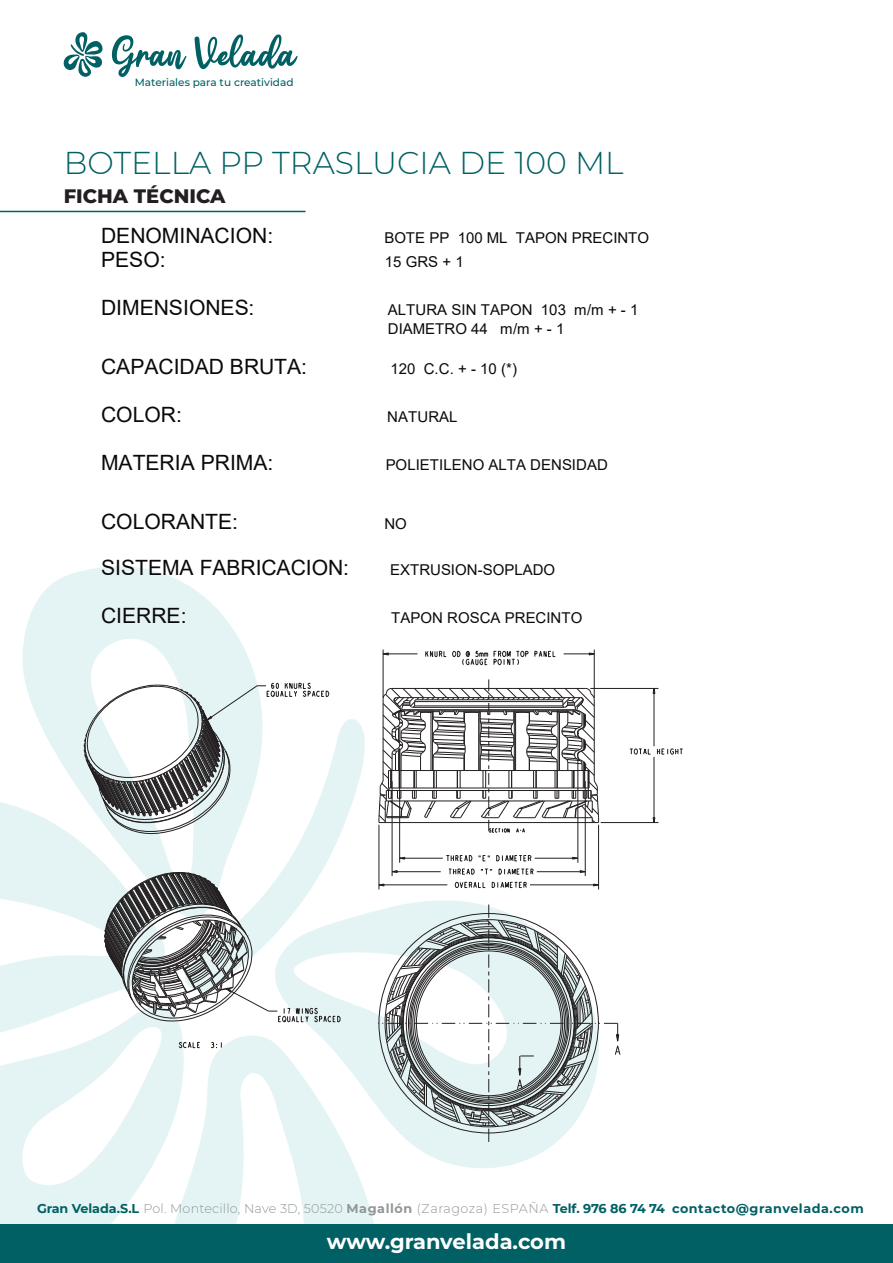
<style>
.page{position:relative;width:893px;height:1263px;background:#fff}
.page>*{position:absolute;margin:0;border:0;box-sizing:border-box;transform-origin:0 0}
.t1{font:300 31.5px "Montserrat";color:#006063}
.t2{font:21px "Arial";color:#0c090d}
.t3{font:700 21px "Montserrat";color:#fff}
.t4{font:800 19.5px "Montserrat";color:#231f20}
.t5{font:15px/18.6px "Arial";color:#0c090d}
.t6{font:700 12.75px "Montserrat";letter-spacing:.035em;color:#006063}
.t7{font:500 10.5px "Montserrat";color:#006063}
.s1{font-weight:300;color:#919698}
.s2{color:#919698}
</style>
<div class="page">
<svg style="left:341px;top:900px;width:215px;height:268px;fill:#e4f4f4"></svg>
<svg style="left:22px;top:566px;width:234px;height:115px;fill:#e4f4f4"></svg>
<svg style="left:0;top:1048px;width:155px;height:176px;fill:#e4f4f4"></svg>
<svg style="left:155px;top:1027px;width:232px;height:197px;fill:#e4f4f4"></svg>
<svg style="left:341px;top:719px;width:25px;height:277px"></svg>
<svg style="left:112px;top:35px;width:74px;height:42px"></svg>
<svg style="left:195px;top:34px;width:103px;height:35px"></svg>
<svg style="left:63px;top:32px;width:40px;height:45px"></svg>
<div style="left:0;top:1224px;width:893px;height:39px;background:#006063"></div>
<hr style="left:0;top:211px;width:305px;height:1px;background:#006063">
<svg style="left:630px;top:748px;width:21px;height:7px"></svg>
<svg style="left:657px;top:748px;width:26px;height:6px"></svg>
<svg style="left:534px;top:650px;width:22px;height:8px"></svg>
<svg style="left:425px;top:650px;width:63px;height:15px"></svg>
<svg style="left:494px;top:650px;width:34px;height:16px"></svg>
<svg style="left:446px;top:855px;width:88px;height:34px"></svg>
<hr style="left:530px;top:884px;width:69px;height:1px;background:#231f20">
<hr style="left:379px;top:884px;width:68px;height:1px;background:#231f20">
<hr style="left:537px;top:871px;width:48px;height:1px;background:#231f20">
<hr style="left:392px;top:871px;width:49px;height:1px;background:#231f20">
<hr style="left:379px;top:825px;width:1px;height:64px;background:#231f20">
<hr style="left:383px;top:649px;width:1px;height:49px;background:#231f20">
<hr style="left:535px;top:858px;width:43px;height:1px;background:#231f20">
<hr style="left:400px;top:858px;width:43px;height:1px;background:#231f20">
<hr style="left:392px;top:781px;width:1px;height:95px;background:#231f20">
<hr style="left:399px;top:748px;width:1px;height:115px;background:#231f20">
<hr style="left:601px;top:822px;width:57px;height:1px;background:#231f20">
<hr style="left:590px;top:688px;width:68px;height:1px;background:#231f20">
<hr style="left:578px;top:759px;width:1px;height:104px;background:#231f20">
<hr style="left:585px;top:781px;width:1px;height:95px;background:#231f20">
<hr style="left:564px;top:654px;width:30px;height:1px;background:#231f20">
<hr style="left:383px;top:654px;width:34px;height:1px;background:#231f20">
<hr style="left:594px;top:649px;width:1px;height:49px;background:#231f20">
<hr style="left:598px;top:825px;width:1px;height:64px;background:#231f20">
<hr style="left:654px;top:688px;width:1px;height:58px;background:#231f20">
<hr style="left:654px;top:757px;width:1px;height:65px;background:#231f20">
<svg style="left:0;top:681px;width:341px;height:367px"></svg>
<svg style="left:378px;top:679px;width:222px;height:155px"></svg>
<svg style="left:378px;top:904px;width:243px;height:238px"></svg>
<p class="t7" style="left:135px;top:75px;width:160px">Materiales para tu creatividad</p>
<h1 class="t1" style="left:64px;top:142px;width:561px">BOTELLA PP TRASLUCIA DE 100 ML</h1>
<h3 class="t4" style="left:64px;top:182px;width:163px">FICHA TÉCNICA</h3>
<h2 class="t2" style="left:101px;top:221px;width:174px">DENOMINACION:</h2>
<p class="t5" style="left:384px;top:228px;width:266px">BOTE PP 100 ML TAPON PRECINTO</p>
<h2 class="t2" style="left:101px;top:245px;width:66px">PESO:</h2>
<p class="t5" style="left:385px;top:252px;width:80px">15 GRS + 1</p>
<h2 class="t2" style="left:101px;top:293px;width:155px">DIMENSIONES:</h2>
<p class="t5" style="left:388px;top:300px;width:252px">ALTURA SIN TAPON 103 m/m + - 1<br>DIAMETRO 44 m/m + - 1</p>
<h2 class="t2" style="left:101px;top:352px;width:207px">CAPACIDAD BRUTA:</h2>
<p class="t5" style="left:390px;top:359px;width:128px">120 C.C. + - 10 (*)</p>
<h2 class="t2" style="left:101px;top:400px;width:82px">COLOR:</h2>
<p class="t5" style="left:387px;top:407px;width:72px">NATURAL</p>
<h2 class="t2" style="left:101px;top:448px;width:174px">MATERIA PRIMA:</h2>
<p class="t5" style="left:386px;top:456px;width:224px">POLIETILENO ALTA DENSIDAD</p>
<h2 class="t2" style="left:101px;top:507px;width:138px">COLORANTE:</h2>
<p class="t5" style="left:384px;top:514px;width:24px">NO</p>
<h2 class="t2" style="left:101px;top:553px;width:250px">SISTEMA FABRICACION:</h2>
<p class="t5" style="left:390px;top:560px;width:167px">EXTRUSION-SOPLADO</p>
<h2 class="t2" style="left:101px;top:602px;width:87px">CIERRE:</h2>
<p class="t5" style="left:391px;top:609px;width:193px">TAPON ROSCA PRECINTO</p>
<p class="t6" style="left:37px;top:1200px;width:828px">Gran Velada.S.L <span class="s1">Pol. Montecillo, Nave 3D, 50520</span> <span class="s2">Magallón</span> <span class="s1">(Zaragoza) ESPAÑA</span> Telf. 976 86 74 74 contacto@granvelada.com</p>
<h2 class="t3" style="left:327px;top:1226px;width:241px">www.granvelada.com</h2>
</div>
